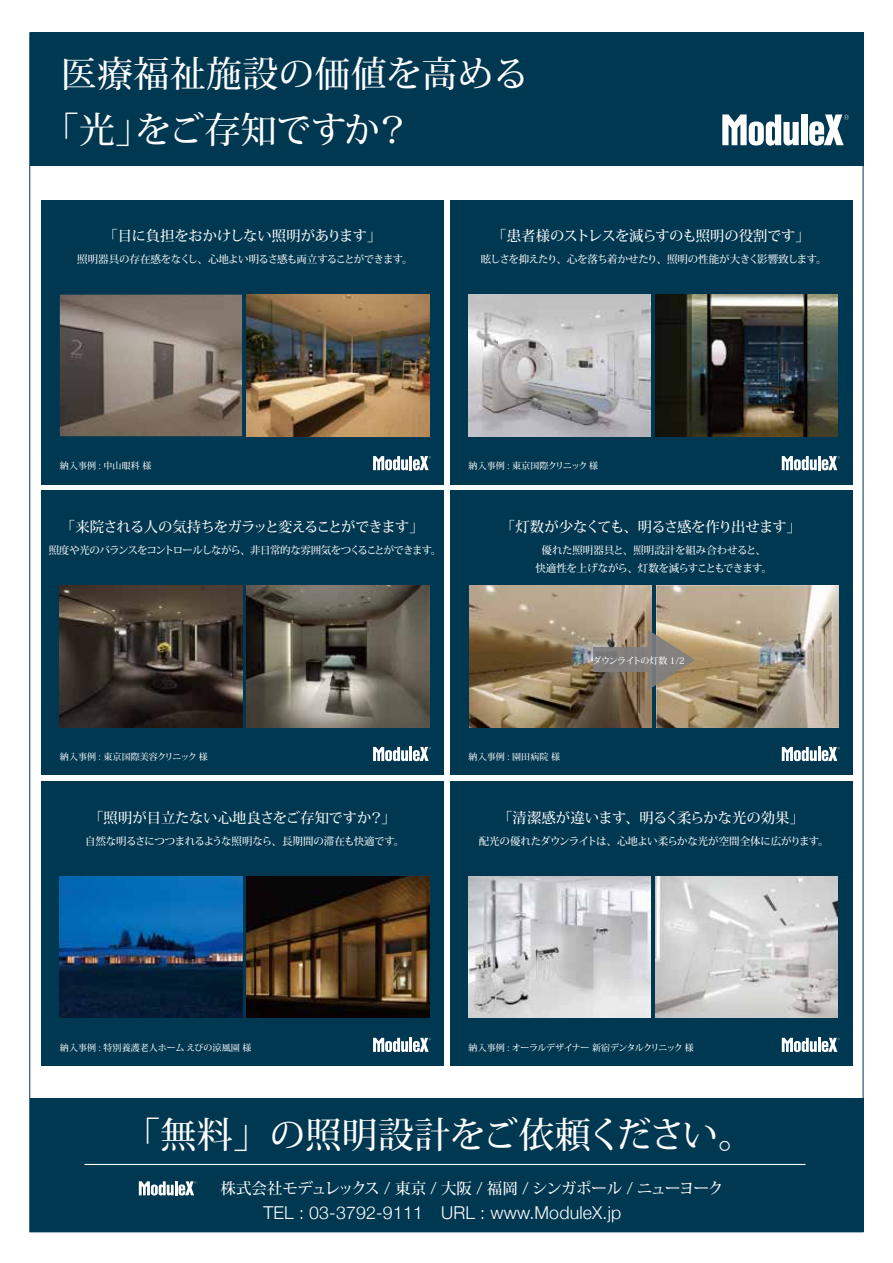
<style>
.page{position:relative;width:893px;height:1263px;background:#fff}
.page>*{position:absolute;margin:0;border:0;box-sizing:border-box;transform-origin:0 0}
.t1{font:500 36px/55.5px "Koz Min Pr 6 N";color:#fff}
.t2{font:300 17.7px "Helvetica Neue";letter-spacing:.01em;color:#fff}
.t3{font:500 15.45px "Koz Min Pr 6 N";letter-spacing:-.05em;color:#fff}
.t4{font:500 14.4px "Koz Min Pr 6 N";color:#fff}
.t5{font:500 14.4px "Koz Min Pr 6 N";letter-spacing:-.03em;color:#fff}
.t6{font:500 14.4px "Koz Min Pr 6 N";letter-spacing:-.06em;color:#fff}
.t7{font:500 14.4px "Koz Min Pr 6 N";letter-spacing:-.05em;color:#fff}
.t8{font:500 10.5px "Koz Min Pr 6 N";letter-spacing:-.045em;color:#fff}
.t9{font:500 10.5px/18px "Koz Min Pr 6 N";letter-spacing:-.02em;color:#fff;text-align:center}
.t10{font:500 10.5px "Koz Min Pr 6 N";letter-spacing:-.085em;color:#fff}
.t11{font:500 9px "Koz Min Pr 6 N";color:#fff}
.t12{font:500 9px "Koz Min Pr 6 N";letter-spacing:-.06em;color:#fff}
.t13{font:500 9px "Koz Min Pr 6 N";letter-spacing:-.085em;color:#fff}
</style>
<div class="page">
<div style="left:30px;top:33px;width:833px;height:133px;background:#003851"></div>
<div style="left:801px;top:114px;width:6px;height:31px;background:#fff"></div>
<svg style="left:722px;top:114px;width:77px;height:32px"></svg>
<svg style="left:809px;top:114px;width:40px;height:32px"></svg>
<div style="left:30px;top:1098px;width:833px;height:133px;background:#003851"></div>
<hr style="left:85px;top:1164px;width:720px;height:1px;background:#fff">
<svg style="left:139px;top:1181px;width:58px;height:14px"></svg>
<div style="left:42px;top:200px;width:402px;height:284px;background:#003851"></div>
<img style="left:247px;top:295px;width:182px;height:141px">
<svg style="left:373px;top:456px;width:58px;height:14px"></svg>
<img style="left:60px;top:295px;width:182px;height:141px">
<div style="left:450px;top:200px;width:403px;height:284px;background:#003851"></div>
<img style="left:468px;top:295px;width:183px;height:141px">
<img style="left:655px;top:295px;width:183px;height:141px">
<svg style="left:782px;top:456px;width:58px;height:14px"></svg>
<div style="left:42px;top:491px;width:402px;height:284px;background:#003851"></div>
<img style="left:60px;top:585px;width:182px;height:142px">
<img style="left:247px;top:585px;width:182px;height:142px">
<svg style="left:373px;top:747px;width:58px;height:14px"></svg>
<div style="left:450px;top:491px;width:403px;height:284px;background:#003851"></div>
<svg style="left:782px;top:747px;width:58px;height:14px"></svg>
<img style="left:656px;top:585px;width:182px;height:142px">
<img style="left:469px;top:585px;width:182px;height:142px">
<svg style="left:648px;top:630px;width:47px;height:60px;background:#9c8f7a"></svg>
<div style="left:593px;top:648px;width:55px;height:24px;background:#807f80"></div>
<div style="left:42px;top:781px;width:402px;height:285px;background:#003851"></div>
<img style="left:60px;top:876px;width:182px;height:142px">
<img style="left:247px;top:876px;width:182px;height:142px">
<svg style="left:373px;top:1038px;width:58px;height:14px"></svg>
<div style="left:450px;top:781px;width:403px;height:285px;background:#003851"></div>
<img style="left:468px;top:876px;width:183px;height:142px">
<img style="left:655px;top:876px;width:183px;height:142px">
<svg style="left:782px;top:1038px;width:58px;height:14px"></svg>
<h1 class="t1" style="left:43px;top:47px;width:488px;text-indent:18px">医療福祉施設の価値を高める「光」をご存知ですか？</h1>
<h3 class="t5" style="left:103px;top:228px;width:279px">「目に負担をおかけしない照明があります」</h3>
<p class="t8" style="left:77px;top:253px;width:337px">照明器具の存在感をなくし、心地よい明るさ感も両立することができます。</p>
<h3 class="t5" style="left:492px;top:228px;width:319px">「患者様のストレスを減らすのも照明の役割です」</h3>
<p class="t8" style="left:481px;top:253px;width:347px">眩しさを抑えたり、心を落ち着かせたり、照明の性能が大きく影響致します。</p>
<p class="t11" style="left:60px;top:460px;width:93px">納入事例 : 中山眼科 様</p>
<h3 class="t6" style="left:61px;top:519px;width:364px">「来院される人の気持ちをガラッと変えることができます」</h3>
<p class="t10" style="left:49px;top:544px;width:394px">照度や光のバランスをコントロールしながら、非日常的な雰囲気をつくることができます。</p>
<p class="t11" style="left:469px;top:460px;width:131px">納入事例 : 東京国際クリニック 様</p>
<h3 class="t7" style="left:501px;top:519px;width:302px">「灯数が少なくても、明るさ感を作り出せます」</h3>
<p class="t9" style="left:535px;top:541px;width:238px">優れた照明器具と、照明設計を組み合わせると、快適性を上げながら、灯数を減らすこともできます。</p>
<p class="t13" style="left:593px;top:655px;width:94px">ダウンライトの灯数 1/2</p>
<p class="t11" style="left:60px;top:751px;width:149px">納入事例 : 東京国際美容クリニック 様</p>
<h3 class="t4" style="left:89px;top:810px;width:308px">「照明が目立たない心地良さをご存知ですか？」</h3>
<p class="t8" style="left:85px;top:835px;width:321px">自然な明るさにつつまれるような照明なら、長期間の滞在も快適です。</p>
<p class="t11" style="left:469px;top:751px;width:93px">納入事例 : 園田病院 様</p>
<h3 class="t4" style="left:498px;top:810px;width:308px">「清潔感が違います、明るく柔らかな光の効果」</h3>
<p class="t8" style="left:479px;top:835px;width:351px">配光の優れたダウンライトは、心地よい柔らかな光が空間全体に広がります。</p>
<p class="t11" style="left:60px;top:1042px;width:193px">納入事例 : 特別養護老人ホーム えびの涼風園 様</p>
<p class="t12" style="left:469px;top:1042px;width:227px">納入事例 : オーラルデザイナー 新宿デンタルクリニック 様</p>
<h1 class="t1" style="left:124px;top:1108px;width:632px">「無料」の照明設計をご依頼ください。</h1>
<h3 class="t3" style="left:220px;top:1180px;width:504px">株式会社モデュレックス / 東京 / 大阪 / 福岡 / シンガポール / ニューヨーク</h3>
<h2 class="t2" style="left:263px;top:1198px;width:359px">TEL : 03-3792-9111 URL : www.ModuleX.jp</h2>
</div>
